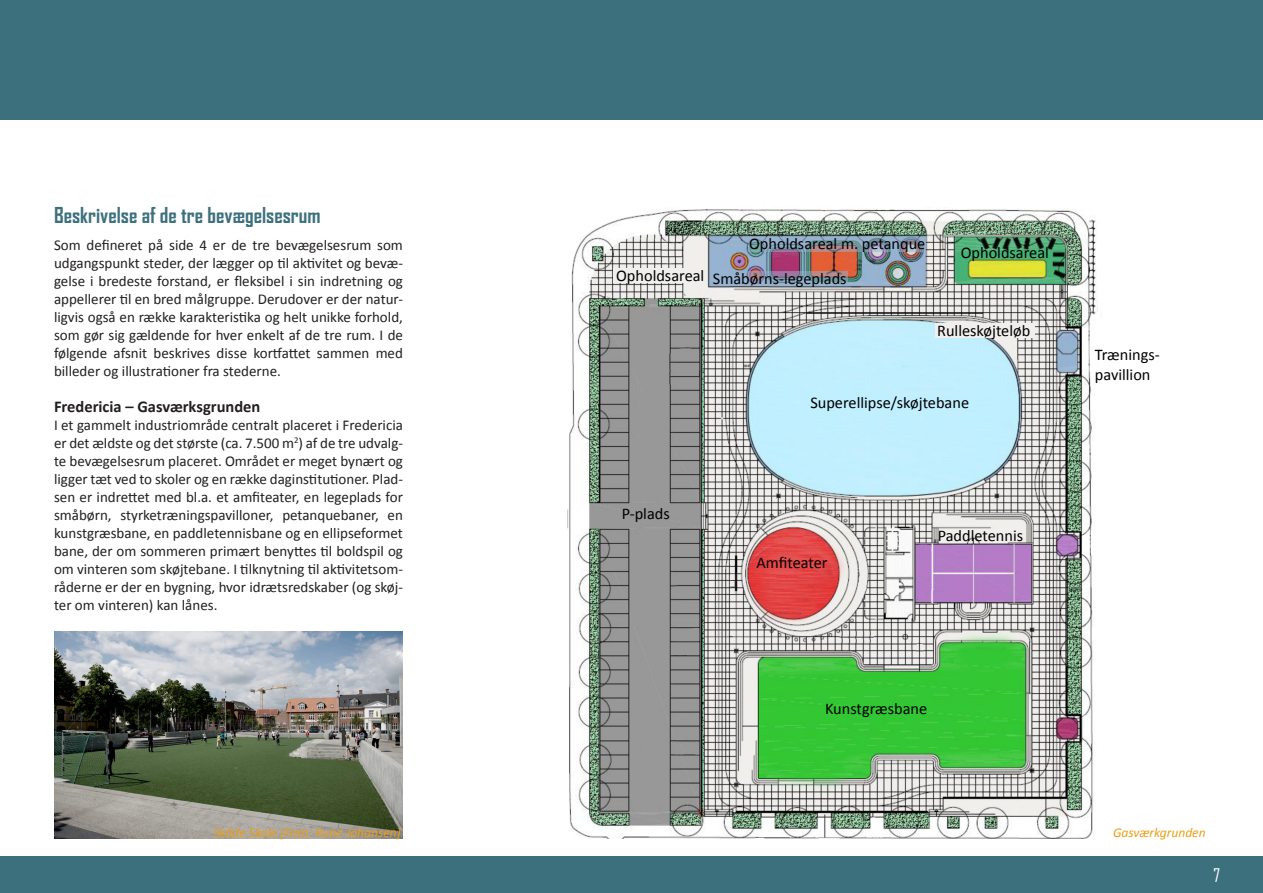
<style>
.page{position:relative;width:1263px;height:893px;background:#fff}
.page>*{position:absolute;margin:0;border:0;box-sizing:border-box;transform-origin:0 0}
.Underoverskrift{font:700 21px "Agency FB";color:#3d707d}
.t1{font:18px "Agency FB";color:#fff}
.Under_underoverskrif{font:700 16.5px "Calibri";color:#231f20}
.t2{font:16.35px/19.5px "Calibri";color:#000}
.Brødtekst{font:15px/18px "Calibri";color:#231f20;text-align:justify}
.billede_figur_tekst{font:italic 13.5px "Calibri";color:#ea9e17}
</style>
<div class="page">
<div style="left:0;top:0;width:1263px;height:119px;background:#3d707d"></div>
<div style="left:0;top:856px;width:1263px;height:37px;background:#3d707d"></div>
<img style="left:54px;top:632px;width:349px;height:207px">
<img style="left:568px;top:209px;width:534px;height:630px">
<svg style="left:748px;top:237px;width:177px;height:15px;background:#8a9bae"></svg>
<div style="left:613px;top:268px;width:91px;height:15px;background:#f0efeb"></div>
<div style="left:935px;top:323px;width:100px;height:15px;background:#f0efeb"></div>
<svg style="left:710px;top:271px;width:138px;height:15px;background:#919db4"></svg>
<p class="Underoverskrift" style="left:54px;top:202px;width:268px">Beskrivelse af de tre bevægelsesrum</p>
<p class="Brødtekst" style="left:54px;top:236px;width:350px">Som defineret på side 4 er de tre bevægelsesrum som udgangspunkt steder, der lægger op til aktivitet og bevæ&shy;gelse i bredeste forstand, er fleksibel i sin indretning og appellerer til en bred målgruppe. Derudover er der natur&shy;ligvis også en række karakteristika og helt unikke forhold, som gør sig gældende for hver enkelt af de tre rum. I de følgende afsnit beskrives disse kortfattet sammen med billeder og illustrationer fra stederne.</p>
<p class="Under_underoverskrif" style="left:54px;top:395px;width:208px">Fredericia – Gasværksgrunden</p>
<p class="Brødtekst" style="left:54px;top:416px;width:350px">I et gammelt industriområde centralt placeret i Fredericia er det ældste og det største (ca. 7.500 m<sup>2</sup>) af de tre udvalg&shy;te bevægelsesrum placeret. Området er meget bynært og ligger tæt ved to skoler og en række daginstitutioner. Plad&shy;sen er indrettet med bl.a. et amfiteater, en legeplads for småbørn, styrketræningspavilloner, petanquebaner, en kunstgræsbane, en paddletennisbane og en ellipseformet bane, der om sommeren primært benyttes til boldspil og om vinteren som skøjtebane. I tilknytning til aktivitetsom&shy;råderne er der en bygning, hvor idrætsredskaber (og skøj&shy;ter om vinteren) kan lånes.</p>
<p class="t2" style="left:616px;top:265px;width:90px">Opholdsareal</p>
<p class="t2" style="left:749px;top:233px;width:178px">Opholdsareal m. petanque</p>
<p class="t2" style="left:713px;top:268px;width:135px">Småbørns-legeplads</p>
<p class="t2" style="left:961px;top:242px;width:90px">Opholdsareal</p>
<p class="t2" style="left:937px;top:320px;width:95px">Rulleskøjteløb</p>
<p class="t2" style="left:810px;top:392px;width:160px">Superellipse/skøjtebane</p>
<p class="t2" style="left:622px;top:503px;width:49px">P-plads</p>
<p class="t2" style="left:756px;top:552px;width:73px">Amfiteater</p>
<p class="t2" style="left:938px;top:525px;width:87px">Paddletennis</p>
<p class="t2" style="left:1095px;top:344px;width:66px">Trænings&shy;pavillion</p>
<p class="t2" style="left:825px;top:698px;width:104px">Kunstgræsbane</p>
<p class="billede_figur_tekst" style="left:214px;top:823px;width:189px">Skåde Skole [Foto: Rune Johansen]</p>
<p class="billede_figur_tekst" style="left:1113px;top:823px;width:94px">Gasværkgrunden</p>
<p class="t1" style="left:1213px;top:864px;width:8px">7</p>
</div>
